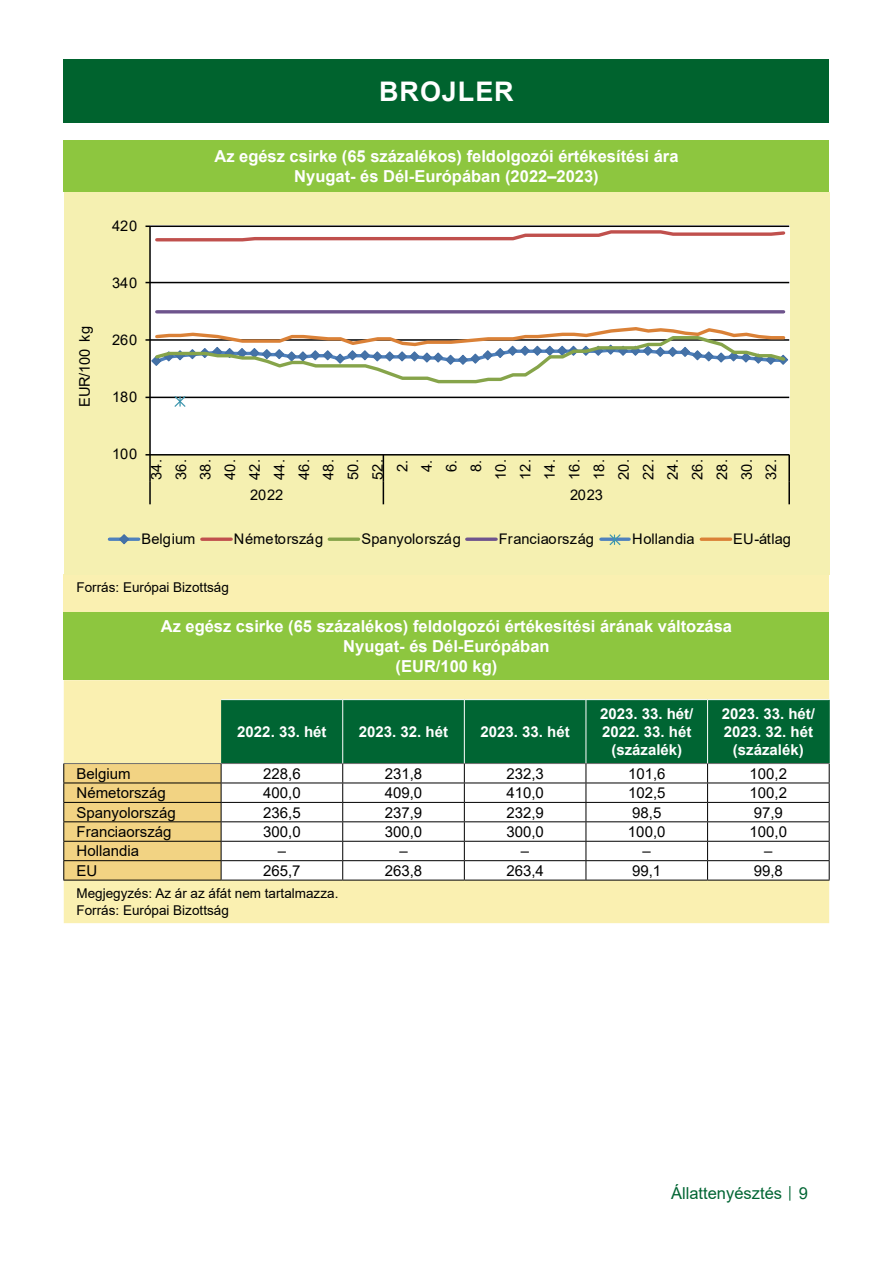
<style>
.page{position:relative;width:893px;height:1263px;background:#fff}
.page>*{position:absolute;margin:0;border:0;box-sizing:border-box;transform-origin:0 0}
.t1{font:700 27px "Arial";letter-spacing:.035em;color:#fff}
.t2{font:700 16.5px/19.8px "Arial";color:#fff;text-align:center}
.t3{font:16.5px "Arial";color:#006533}
.t4{font:15px "Arial";color:#000}
.t5{font:700 15px/18px "Arial";color:#fff;text-align:center}
.t6{font:14.7px/24.6px "Arial";letter-spacing:-.02em;color:#000;text-align:center}
.t7{font:14.7px "Arial";letter-spacing:.01em;color:#000}
.t8{font:14.7px "Arial";letter-spacing:.015em;color:#000}
.t9{font:14.7px "Arial";letter-spacing:.005em;color:#000}
.t10{font:14.7px "Arial";letter-spacing:.025em;color:#000}
.t11{font:13.5px/16.2px "Arial";color:#000}
.s1{font-size:12px}
</style>
<div class="page">
<div style="left:64px;top:60px;width:765px;height:63px;background:#00632e"></div>
<div style="left:64px;top:611px;width:765px;height:69px;background:#8dc63f"></div>
<div style="left:64px;top:680px;width:765px;height:243px;background:#faf0b1"></div>
<hr style="left:221px;top:699px;width:122px;height:1px;background:#fff">
<hr style="left:343px;top:699px;width:121px;height:1px;background:#fff">
<hr style="left:464px;top:699px;width:122px;height:1px;background:#fff">
<hr style="left:586px;top:699px;width:122px;height:1px;background:#fff">
<hr style="left:708px;top:699px;width:122px;height:1px;background:#fff">
<hr style="left:63px;top:880px;width:158px;height:1px;background:#000">
<hr style="left:221px;top:880px;width:122px;height:1px;background:#000">
<hr style="left:343px;top:880px;width:121px;height:1px;background:#000">
<hr style="left:464px;top:880px;width:122px;height:1px;background:#000">
<hr style="left:586px;top:880px;width:122px;height:1px;background:#000">
<hr style="left:708px;top:880px;width:122px;height:1px;background:#000">
<svg style="left:63px;top:700px;width:767px;height:180px"></svg>
<div style="left:64px;top:140px;width:765px;height:51px;background:#8dc63f"></div>
<div style="left:64px;top:574px;width:765px;height:37px;background:#faf0b1"></div>
<div style="left:64px;top:192px;width:765px;height:382px;background:#f5f0b1"></div>
<div style="left:151px;top:226px;width:639px;height:228px;background:#fff"></div>
<hr style="left:150px;top:397px;width:639px;height:1px;background:#000">
<hr style="left:150px;top:282px;width:639px;height:1px;background:#000">
<hr style="left:150px;top:225px;width:639px;height:2px;background:#000">
<hr style="left:149px;top:226px;width:2px;height:229px;background:#000">
<hr style="left:150px;top:454px;width:639px;height:1px;background:#000">
<hr style="left:149px;top:455px;width:2px;height:27px;background:#000">
<hr style="left:788px;top:455px;width:2px;height:27px;background:#000">
<hr style="left:149px;top:482px;width:2px;height:22px;background:#000">
<svg style="left:383px;top:455px;width:1px;height:49px"></svg>
<hr style="left:788px;top:482px;width:2px;height:22px;background:#000">
<svg style="left:145px;top:225px;width:642px;height:18px"></svg>
<hr style="left:157px;top:310px;width:627px;height:3px;background:#6e548d">
<svg style="left:173px;top:396px;width:14px;height:11px"></svg>
<svg style="left:145px;top:325px;width:644px;height:60px"></svg>
<svg style="left:109px;top:537px;width:30px;height:4px"></svg>
<svg style="left:118px;top:534px;width:12px;height:11px"></svg>
<svg style="left:202px;top:537px;width:29px;height:4px"></svg>
<svg style="left:329px;top:537px;width:30px;height:4px"></svg>
<svg style="left:467px;top:537px;width:29px;height:4px"></svg>
<svg style="left:601px;top:537px;width:28px;height:4px"></svg>
<svg style="left:608px;top:534px;width:14px;height:12px"></svg>
<svg style="left:701px;top:537px;width:30px;height:4px"></svg>
<h1 class="t1" style="left:379px;top:73px;width:136px">BROJLER</h1>
<p class="t6" style="left:72px;top:407px;width:83px;rotate:-90deg">EUR/100 kg</p>
<p class="t6" style="left:112px;top:213px;width:27px">420</p>
<p class="t6" style="left:112px;top:270px;width:27px">340</p>
<p class="t6" style="left:112px;top:327px;width:27px">260</p>
<p class="t6" style="left:112px;top:384px;width:27px">180</p>
<p class="t2" style="left:214px;top:146px;width:466px">Az egész csirke (65 százalékos) feldolgozói értékesítési ára<br>Nyugat- és Dél-Európában (2022–2023)</p>
<p class="t6" style="left:112px;top:441px;width:27px">100</p>
<p class="t6" style="left:144px;top:480px;width:22px;rotate:-90deg">34.<br>36.<br>38.<br>40.<br>42.<br>44.<br>46.<br>48.<br>50.<br>52.<br>2.<br>4.<br>6.<br>8.<br>10.<br>12.<br>14.<br>16.<br>18.<br>20.<br>22.<br>24.<br>26.<br>28.<br>30.<br>32.</p>
<p class="t6" style="left:250px;top:482px;width:34px">2022</p>
<p class="t6" style="left:570px;top:482px;width:34px">2023</p>
<p class="t7" style="left:141px;top:529px;width:55px">Belgium</p>
<p class="t10" style="left:234px;top:529px;width:91px">Németország</p>
<p class="t8" style="left:361px;top:529px;width:101px">Spanyolország</p>
<p class="t9" style="left:499px;top:529px;width:96px">Franciaország</p>
<p class="t7" style="left:632px;top:529px;width:64px">Hollandia</p>
<p class="t6" style="left:733px;top:526px;width:59px">EU-átlag</p>
<p class="t11" style="left:77px;top:579px;width:154px">Forrás: Európai Bizottság</p>
<p class="t2" style="left:161px;top:616px;width:573px">Az egész csirke (65 százalékos) feldolgozói értékesítési árának változása<br>Nyugat- és Dél-Európában<br>(EUR/100 kg)</p>
<p class="t5" style="left:237px;top:723px;width:91px">2022. 33. hét</p>
<p class="t5" style="left:359px;top:723px;width:91px">2023. 32. hét</p>
<p class="t5" style="left:480px;top:723px;width:91px">2023. 33. hét</p>
<p class="t5" style="left:600px;top:705px;width:95px">2023. 33. hét/<br>2022. 33. hét (százalék)</p>
<p class="t5" style="left:722px;top:705px;width:95px">2023. 33. hét/<br>2023. 32. hét (százalék)</p>
<p class="t4" style="left:77px;top:763px;width:56px">Belgium</p>
<p class="t4" style="left:263px;top:763px;width:39px">228,6</p>
<p class="t4" style="left:385px;top:763px;width:39px">231,8</p>
<p class="t4" style="left:506px;top:763px;width:39px">232,3</p>
<p class="t4" style="left:628px;top:763px;width:39px">101,6</p>
<p class="t4" style="left:750px;top:763px;width:39px">100,2</p>
<p class="t4" style="left:77px;top:782px;width:91px">Németország</p>
<p class="t4" style="left:263px;top:782px;width:39px">400,0</p>
<p class="t4" style="left:385px;top:782px;width:39px">409,0</p>
<p class="t4" style="left:506px;top:782px;width:39px">410,0</p>
<p class="t4" style="left:628px;top:782px;width:39px">102,5</p>
<p class="t4" style="left:750px;top:782px;width:39px">100,2</p>
<p class="t4" style="left:77px;top:802px;width:101px">Spanyolország</p>
<p class="t4" style="left:263px;top:802px;width:39px">236,5</p>
<p class="t4" style="left:385px;top:802px;width:39px">237,9</p>
<p class="t4" style="left:506px;top:802px;width:39px">232,9</p>
<p class="t4" style="left:632px;top:802px;width:31px">98,5</p>
<p class="t4" style="left:754px;top:802px;width:31px">97,9</p>
<p class="t4" style="left:77px;top:821px;width:97px">Franciaország</p>
<p class="t4" style="left:263px;top:821px;width:39px">300,0</p>
<p class="t4" style="left:385px;top:821px;width:39px">300,0</p>
<p class="t4" style="left:506px;top:821px;width:39px">300,0</p>
<p class="t4" style="left:628px;top:821px;width:39px">100,0</p>
<p class="t4" style="left:750px;top:821px;width:39px">100,0</p>
<p class="t4" style="left:77px;top:841px;width:64px">Hollandia</p>
<p class="t4" style="left:278px;top:841px;width:10px">–</p>
<p class="t4" style="left:399px;top:841px;width:10px">–</p>
<p class="t4" style="left:521px;top:841px;width:10px">–</p>
<p class="t4" style="left:643px;top:841px;width:10px">–</p>
<p class="t4" style="left:764px;top:841px;width:10px">–</p>
<p class="t4" style="left:77px;top:860px;width:22px">EU</p>
<p class="t4" style="left:263px;top:860px;width:39px">265,7</p>
<p class="t4" style="left:385px;top:860px;width:39px">263,8</p>
<p class="t4" style="left:506px;top:860px;width:39px">263,4</p>
<p class="t4" style="left:632px;top:860px;width:31px">99,1</p>
<p class="t4" style="left:754px;top:860px;width:31px">99,8</p>
<p class="t11" style="left:77px;top:885px;width:263px">Megjegyzés: Az ár az áfát nem tartalmazza.<br>Forrás: Európai Bizottság</p>
<p class="t3" style="left:671px;top:1182px;width:138px">Állattenyésztés <span class="s1">│</span> 9</p>
</div>
